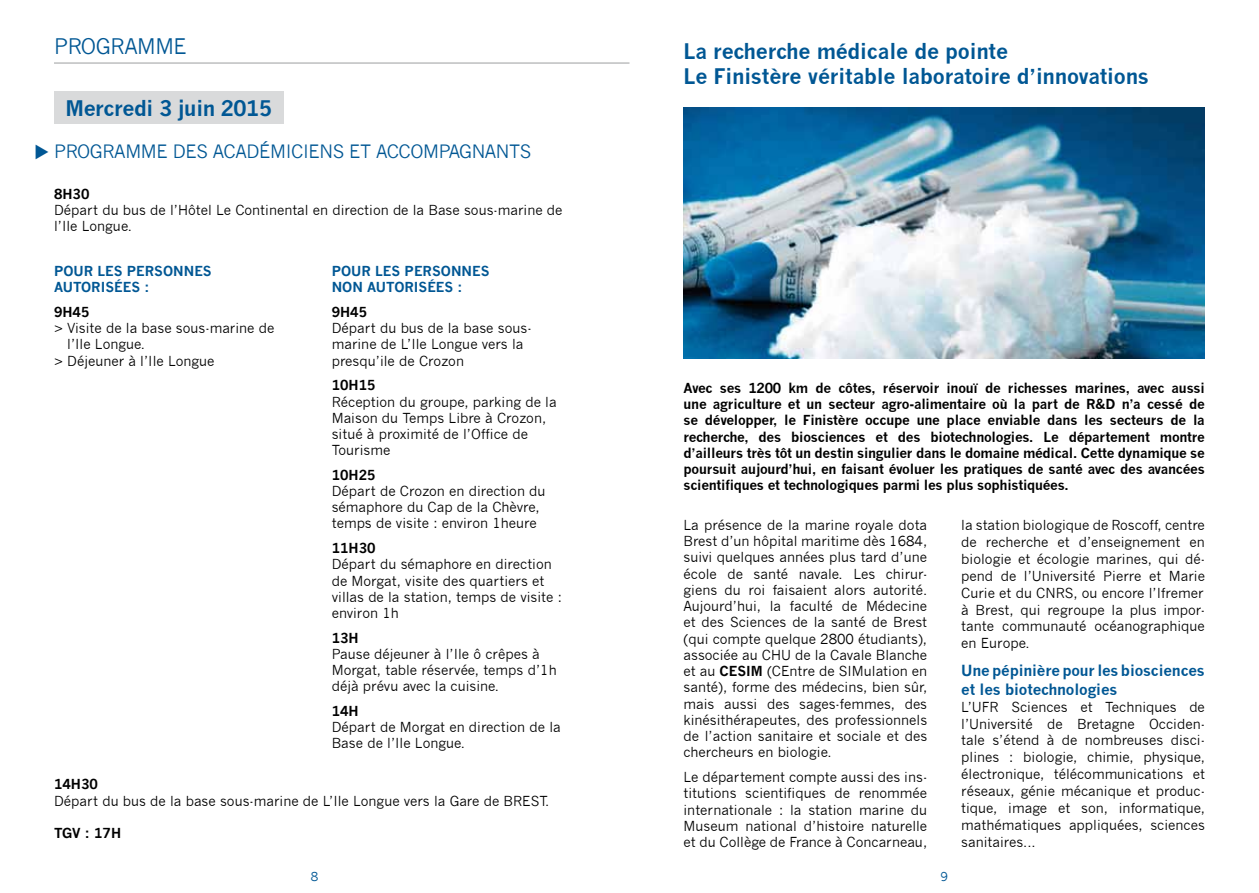
<style>
.page{position:relative;width:1259px;height:893px;background:#fff}
.page>*{position:absolute;margin:0;border:0;box-sizing:border-box;transform-origin:0 0}
.t1{font:700 21px/25.2px "News Gothic";letter-spacing:-.02em;color:#005794}
.t2{font:21px "News Gothic";letter-spacing:-.02em;color:#005794}
.t3{font:18px "News Gothic";letter-spacing:-.02em;color:#005794}
.t4{font:700 15px/18.8px "News Gothic";letter-spacing:-.01em;color:#005794}
.t5{font:13.5px/16.2px "News Gothic";color:#000}
.t6{font:700 13.5px/16.2px "News Gothic";letter-spacing:-.02em;color:#000;text-align:justify}
.t7{font:700 13.5px/16.2px "News Gothic";color:#005794}
.t8{font:12px "News Gothic";color:#005794}
.s1{font-weight:700}
</style>
<div class="page">
<div style="left:54px;top:92px;width:230px;height:32px;background:#d9dadb"></div>
<hr style="left:54px;top:63px;width:575px;height:1px;background:#9c9e9f">
<img style="left:683px;top:108px;width:522px;height:251px">
<h1 class="t2" style="left:54px;top:35px;width:134px">programme</h1>
<h1 class="t1" style="left:65px;top:95px;width:208px">Mercredi 3 juin 2015</h1>
<h2 class="t3" style="left:54px;top:141px;width:13px">PROGR</h2>
<h2 class="t3" style="left:114px;top:141px;width:26px">AMME</h2>
<h2 class="t3" style="left:173px;top:141px;width:85px">DES ACADÉMICIE</h2>
<h2 class="t3" style="left:319px;top:141px;width:81px">NS ET ACCOMP</h2>
<h2 class="t3" style="left:449px;top:141px;width:84px">AGNANTS</h2>
<p class="t6" style="left:54px;top:185px;width:37px">8H30</p>
<p class="t5" style="left:54px;top:202px;width:510px">Départ du bus de l’Hôtel Le Continental en direction de la Base sous-marine de l’I le Longue.</p>
<p class="t7" style="left:332px;top:263px;width:158px">Pour les personnes non autorisées :</p>
<p class="t6" style="left:332px;top:304px;width:37px">9H45</p>
<p class="t5" style="left:332px;top:320px;width:201px">Départ du bus de la base sous&shy;marine de L’I le Longue vers la presqu’ile de Crozon</p>
<p class="t6" style="left:332px;top:377px;width:45px">10H15</p>
<p class="t5" style="left:332px;top:394px;width:226px">Réception du groupe, parking de la<br>Maison du Temps Libre à Crozon, situé à proximité de l’Office de<br>Tourisme</p>
<p class="t6" style="left:332px;top:467px;width:45px">10H25</p>
<p class="t5" style="left:332px;top:483px;width:215px">Départ de Crozon en direction du sémaphore du Cap de la Chèvre, temps de visite : environ 1heure</p>
<p class="t6" style="left:332px;top:540px;width:45px">11H30</p>
<p class="t5" style="left:332px;top:556px;width:232px">Départ du sémaphore en direction de M orgat, visite des quartiers et villas de la station, temps de visite : environ 1h</p>
<p class="t6" style="left:332px;top:629px;width:28px">13H</p>
<p class="t5" style="left:332px;top:646px;width:226px">Pause déjeuner à l’I le ô crêpes à<br>M orgat, table réservée, temps d’1h déjà prévu avec la cuisine.</p>
<p class="t6" style="left:332px;top:703px;width:28px">14H</p>
<p class="t5" style="left:332px;top:719px;width:230px">Départ de Morgat en direction de la<br>Base de l’I le Longue.</p>
<p class="t7" style="left:54px;top:263px;width:158px">Pour les personnes autorisées :</p>
<p class="t6" style="left:54px;top:304px;width:37px">9H45</p>
<p class="t5" style="left:54px;top:320px;width:222px">&gt; Visite de la base sous-marine de</p>
<p class="t5" style="left:67px;top:336px;width:79px">l’I le Longue.</p>
<p class="t5" style="left:54px;top:353px;width:162px">&gt; Déjeuner à l’I le Longue</p>
<p class="t6" style="left:54px;top:776px;width:45px">14H30</p>
<p class="t5" style="left:54px;top:793px;width:497px">Départ du bus de la base sous-marine de L’I le Longue vers la Gare de BREST.</p>
<p class="t6" style="left:54px;top:825px;width:69px">TGV : 17H</p>
<h1 class="t1" style="left:683px;top:38px;width:467px">La recherche médicale de pointe<br>Le Finistère véritable laboratoire d’innovations</h1>
<p class="t6" style="left:683px;top:380px;width:523px">Avec ses 1200 km de côtes, réservoir inouï de richesses marines, avec aussi une agriculture et un secteur agro-alimentaire où la part de R&amp;D n’a cessé de se développer, le Finistère occupe une place enviable dans les secteurs de la recherche, des biosciences et des biotechnologies. Le département montre d’ailleurs très tôt un destin singulier dans le domaine médical. Cette dynamique se poursuit aujourd’hui, en faisant évoluer les pratiques de santé avec des avancées scientifiques et technologiques parmi les plus sophistiquées.</p>
<p class="t5" style="left:683px;top:517px;width:245px;text-align:justify">La présence de la marine royale dota Brest d’un hôpital maritime dès 1684, suivi quelques années plus tard d’une école de santé navale. Les chirur&shy;giens du roi faisaient alors autorité.<br>Aujourd’hui, la faculté de Médecine et des Sciences de la santé de Brest (qui compte quelque 2800 étudiants), associée au CHU de la Cavale Blanche et au <span class="s1">CESI M</span> (CEntre de SIM ulation en santé), forme des médecins, bien sûr, mais aussi des sages-femmes, des kinésithérapeutes, des professionnels de l’action sanitaire et sociale et des chercheurs en biologie.</p>
<p class="t5" style="left:683px;top:769px;width:245px;text-align:justify">Le département compte aussi des ins&shy;titutions scientifiques de renommée internationale : la station marine du M useum national d’histoire naturelle et du Collège de France à Concarneau,</p>
<p class="t5" style="left:961px;top:516px;width:245px;line-height:17px;text-align:justify">la station biologique de Roscoff, centre de recherche et d’enseignement en biologie et écologie marines, qui dé&shy;pend de l’Université Pierre et Marie Curie et du CNRS, ou encore l’Ifremer à Brest, qui regroupe la plus impor&shy;tante communauté océanographique en Europe.</p>
<p class="t4" style="left:961px;top:661px;width:245px">Une pépinière pour les biosciences et les biotechnologies</p>
<p class="t5" style="left:961px;top:698px;width:245px;line-height:17px;text-align:justify">L’UFR Sciences et Techniques de l’Université de Bretagne Occiden&shy;tale s’étend à de nombreuses disci&shy;plines : biologie, chimie, physique, électronique, télécommunications et réseaux, génie mécanique et produc&shy;tique, image et son, informatique, mathématiques appliquées, sciences sanitaires...</p>
<p class="t8" style="left:311px;top:869px;width:9px">8</p>
<p class="t8" style="left:940px;top:869px;width:9px">9</p>
</div>
